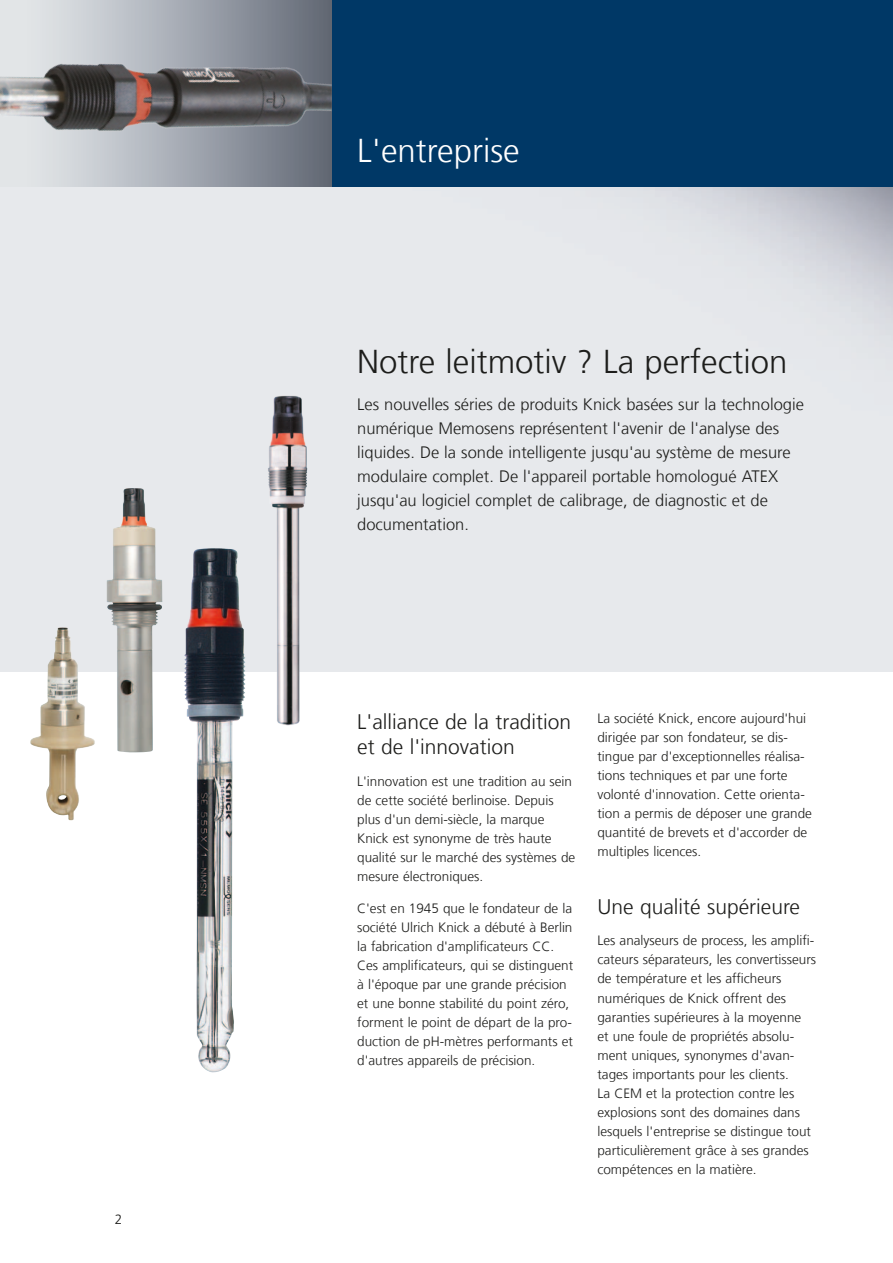
<style>
.page{position:relative;width:893px;height:1263px;background:#fff}
.page>*{position:absolute;margin:0;border:0;box-sizing:border-box;transform-origin:0 0}
.t1{font:300 33px "Frutiger LT Com";color:#1d1d1b}
.t2{font:300 33px "Frutiger LT Com";color:#fff}
.t3{font:300 21px/25.5px "Frutiger LT Com";color:#1d1d1b}
.t4{font:300 16.5px/24px "Frutiger LT Com";color:#1d1d1b}
.t5{font:300 13.5px/19px "Frutiger LT Com";color:#1d1d1b}
</style>
<div class="page">
<div style="left:332px;top:0;width:561px;height:187px;background:#003866"></div>
<img style="left:0;top:0;width:332px;height:187px">
<img style="left:106px;top:488px;width:56px;height:264px">
<img style="left:259px;top:388px;width:55px;height:338px">
<img style="left:184px;top:548px;width:62px;height:524px">
<img style="left:30px;top:627px;width:65px;height:193px">
<p class="t5" style="left:115px;top:1210px;width:9px">2</p>
<p class="t2" style="left:357px;top:131px;width:164px">L'entreprise</p>
<p class="t1" style="left:357px;top:342px;width:432px">Notre leitmotiv ? La perfection</p>
<p class="t4" style="left:357px;top:392px;width:448px">Les nouvelles séries de produits Knick basées sur la technologie numérique Memosens représentent l'avenir de l'analyse des liquides. De la sonde intelligente jusqu'au système de mesure modulaire complet. De l'appareil portable homologué ATEX jusqu'au logiciel complet de calibrage, de diagnostic et de documentation.</p>
<p class="t3" style="left:357px;top:709px;width:216px">L'alliance de la tradition et de l'innovation</p>
<p class="t5" style="left:357px;top:772px;width:220px">L'innovation est une tradition au sein de cette société berlinoise. Depuis plus d'un demi-siècle, la marque Knick est synonyme de très haute qualité sur le marché des systèmes de mesure électroniques.</p>
<p class="t5" style="left:357px;top:899px;width:218px">C'est en 1945 que le fondateur de la société Ulrich Knick a débuté à Berlin la fabrication d'amplificateurs CC.<br>Ces amplificateurs, qui se distinguent à l'époque par une grande précision et une bonne stabilité du point zéro, forment le point de départ de la pro&shy;duction de pH-mètres performants et d'autres appareils de précision.</p>
<p class="t5" style="left:597px;top:709px;width:216px">La société Knick, encore aujourd'hui dirigée par son fondateur, se dis&shy;tingue par d'exceptionnelles réalisa&shy;tions techniques et par une forte volonté d'innovation. Cette orienta&shy;tion a permis de déposer une grande quantité de brevets et d'accorder de multiples licences.</p>
<p class="t3" style="left:597px;top:894px;width:204px">Une qualité supérieure</p>
<p class="t5" style="left:597px;top:931px;width:220px">Les analyseurs de process, les amplifi&shy;cateurs séparateurs, les convertisseurs de température et les afficheurs numériques de Knick offrent des garanties supérieures à la moyenne<br>et une foule de propriétés absolu&shy;ment uniques, synonymes d'avan&shy;tages importants pour les clients.<br>La CEM et la protection contre les explosions sont des domaines dans lesquels l'entreprise se distingue tout particulièrement grâce à ses grandes compétences en la matière.</p>
</div>
